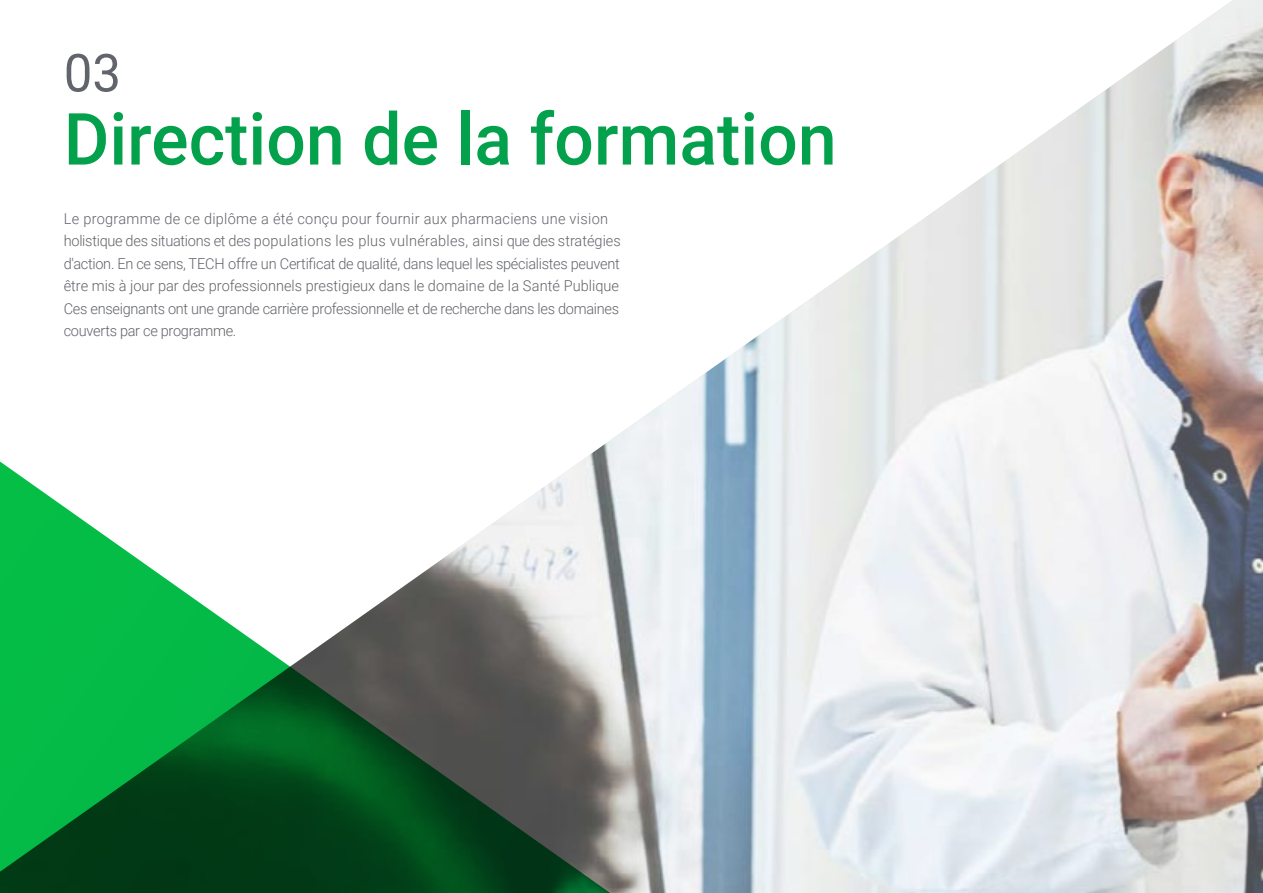
<style>
.page{position:relative;width:1263px;height:893px;background:#fff}
.page>*{position:absolute;margin:0;border:0;box-sizing:border-box;transform-origin:0 0}
.t1{font:500 72px "Roboto";color:#04a14d}
.t2{font:52.5px "Roboto";color:#61646a}
.t3{font:300 15px/22.5px "Roboto";letter-spacing:-.02em;color:#61646a}
</style>
<div class="page">
<img style="left:602px;top:0;width:661px;height:893px">
<svg style="left:0;top:446px;width:640px;height:447px"></svg>
<h2 class="t2" style="left:64px;top:36px;width:59px">03</h2>
<h1 class="t1" style="left:64px;top:89px;width:774px">Direction de la formation</h1>
<p class="t3" style="left:64px;top:207px;width:558px">Le programme de ce diplôme a été conçu pour fournir aux pharmaciens une vision holistique des situations et des populations les plus vulnérables, ainsi que des stratégies d'action. En ce sens, TECH offre un Certificat de qualité, dans lequel les spécialistes peuvent être mis à jour par des professionnels prestigieux dans le domaine de la Santé Publique Ces enseignants ont une grande carrière professionnelle et de recherche dans les domaines couverts par ce programme.</p>
</div>
